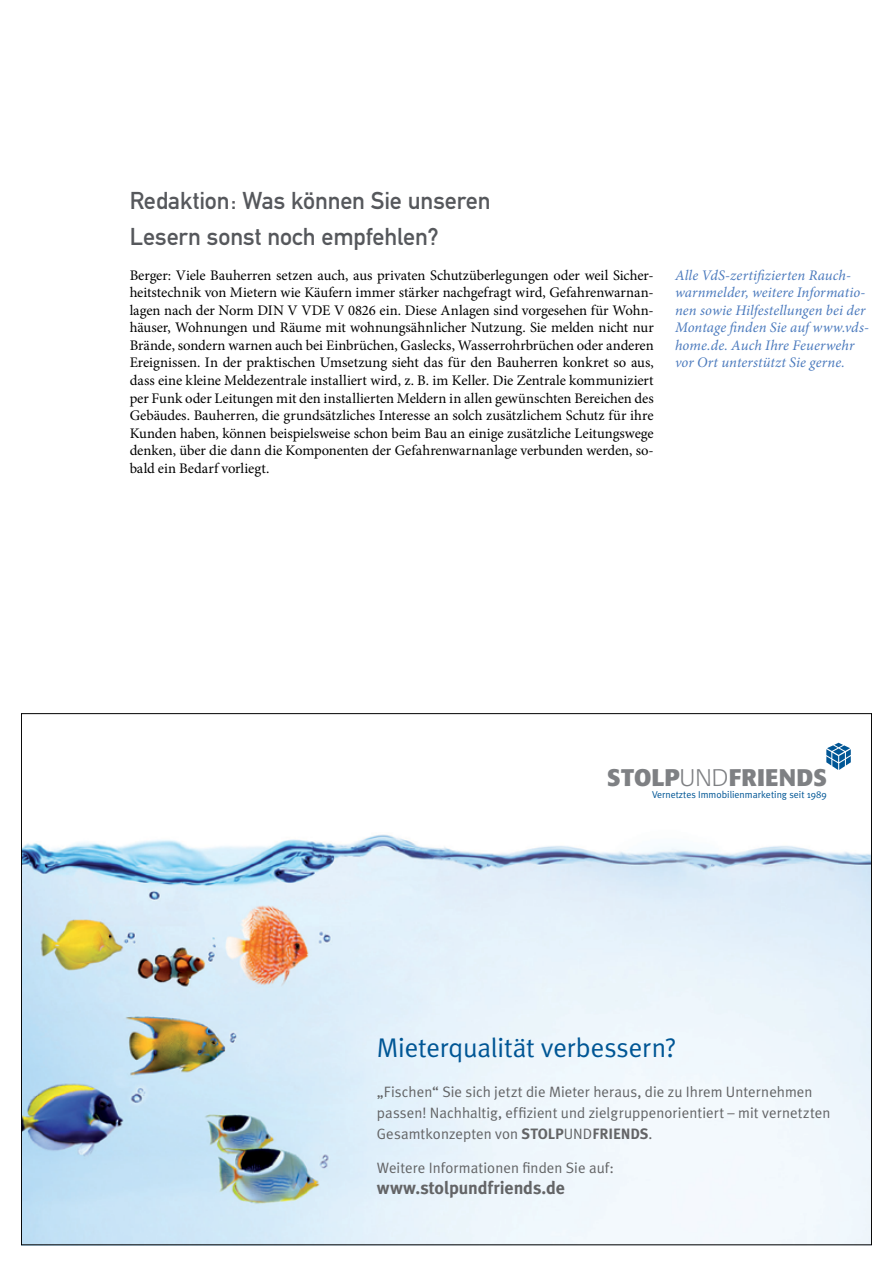
<style>
.page{position:relative;width:893px;height:1263px;background:#fff}
.page>*{position:absolute;margin:0;border:0;box-sizing:border-box;transform-origin:0 0}
.t1{font:27px "Meta Plus Normal";letter-spacing:-.005em;color:#005695}
.Überschrift_Grau{font:24px "DIN Mittelschrift";letter-spacing:-.005em;color:#56585c}
.t2{font:700 23.85px "Formata BQ";letter-spacing:.01em;color:#7e8083}
.t3{font:700 18px "Meta Plus";letter-spacing:-.01em;color:#636466}
.t4{font:15px/21px "Meta Plus Normal";letter-spacing:.005em;color:#636466}
.Fließtext_erste_Zeil{font:14.7px/17.5px "Minion Pro";letter-spacing:-.005em;color:#000;text-align:justify}
.Zwischentext{font:italic 14.7px/17.5px "Minion Pro";letter-spacing:.005em;color:#4b7abd}
.t5{font:9.9px "Meta Plus Normal";color:#005695}
.s1{font-weight:300}
.s2{font-family:"Meta Plus";font-weight:700}
</style>
<div class="page">
<img style="left:23px;top:834px;width:847px;height:409px">
<svg style="left:826px;top:743px;width:25px;height:27px"></svg>
<p class="Überschrift_Grau" style="left:130px;top:187px;width:363px">Redaktion: Was können Sie unseren</p>
<p class="Überschrift_Grau" style="left:130px;top:222px;width:311px">Lesern sonst noch empfehlen?</p>
<p class="Fließtext_erste_Zeil" style="left:130px;top:266px;width:526px">Berger: Viele Bauherren setzen auch, aus privaten Schutzüberlegungen oder weil Sicher&shy;heitstechnik von Mietern wie Käufern immer stärker nachgefragt wird, Gefahrenwarnan&shy;lagen nach der Norm DIN V VDE V 0826 ein. Diese Anlagen sind vorgesehen für Wohn&shy;häuser, Wohnungen und Räume mit wohnungsähnlicher Nutzung. Sie melden nicht nur Brände, sondern warnen auch bei Einbrüchen, Gaslecks, Wasserrohrbrüchen oder anderen Ereignissen. In der praktischen Umsetzung sieht das für den Bauherren konkret so aus, dass eine kleine Meldezentrale installiert wird, z. B. im Keller. Die Zentrale kommuniziert per Funk oder Leitungen mit den installierten Meldern in allen gewünschten Bereichen des Gebäudes. Bauherren, die grundsätzliches Interesse an solch zusätzlichem Schutz für ihre Kunden haben, können beispielsweise schon beim Bau an einige zusätzliche Leitungswege denken, über die dann die Komponenten der Gefahrenwarnanlage verbunden werden, so&shy;bald ein Bedarf vorliegt.</p>
<p class="Zwischentext" style="left:675px;top:266px;width:195px">Alle VdS-zertifizierten Rauch&shy;warnmelder, weitere Informatio&shy;nen sowie Hilfestellungen bei der<br>Montage finden Sie auf www.vds&shy;home.de. Auch Ihre Feuerwehr vor Ort unterstützt Sie gerne.</p>
<p class="t2" style="left:607px;top:762px;width:222px">STOLP<span class="s1">UND</span>FRIENDS</p>
<p class="t5" style="left:652px;top:789px;width:176px">Vernetztes Immobilienmarketing seit 1989</p>
<p class="t1" style="left:377px;top:1032px;width:301px">Mieterqualität verbessern?</p>
<p class="t4" style="left:377px;top:1081px;width:455px">„Fischen“ Sie sich jetzt die Mieter heraus, die zu Ihrem Unternehmen passen! Nachhaltig, effizient und zielgruppenorientiert – mit vernetzten<br>Gesamtkonzepten von <span class="s2">STOLP</span>UND<span class="s2">FRIENDS</span>.</p>
<p class="t4" style="left:377px;top:1157px;width:239px">Weitere Informationen finden Sie auf:</p>
<p class="t3" style="left:377px;top:1177px;width:190px">www.stolpundfriends.de</p>
</div>
